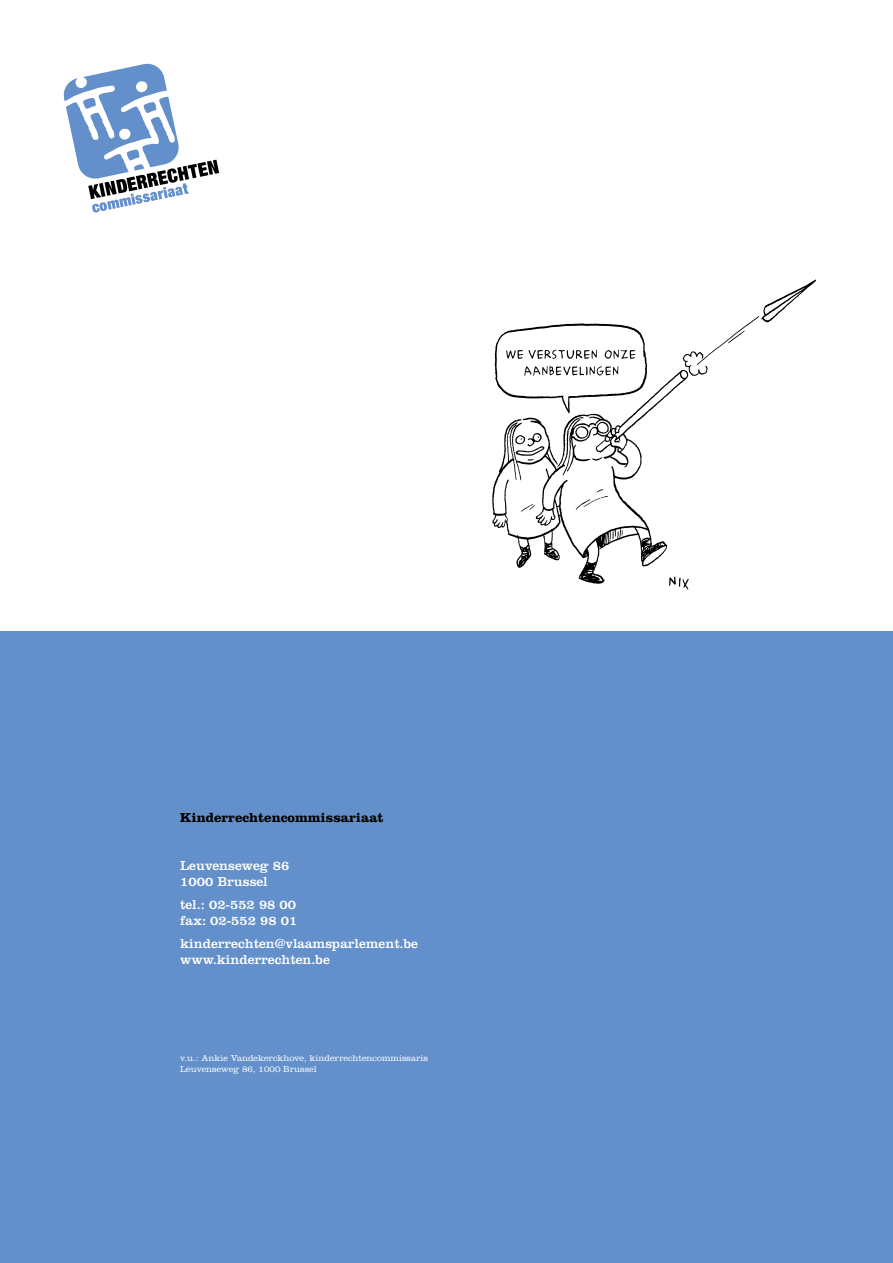
<style>
.page{position:relative;width:893px;height:1263px;background:#fff}
.page>*{position:absolute;margin:0;border:0;box-sizing:border-box;transform-origin:0 0}
.t1{font:13.5px/16.2px "Clarendon";color:#fff}
.t2{font:700 13.5px "Clarendon";color:#000}
.t3{font:300 9px/10.8px "Clarendon";color:#fff}
</style>
<div class="page">
<div style="left:0;top:631px;width:893px;height:632px;background:#6390ca"></div>
<img style="left:492px;top:279px;width:325px;height:352px">
<svg style="left:63px;top:63px;width:156px;height:150px"></svg>
<p class="t2" style="left:180px;top:809px;width:205px">Kinderrechtencommissariaat</p>
<p class="t1" style="left:180px;top:857px;width:111px">Leuvenseweg 86<br>1000 Brussel</p>
<p class="t1" style="left:180px;top:896px;width:118px">tel.: 02-552 98 00 fax: 02-552 98 01</p>
<p class="t1" style="left:180px;top:935px;width:239px">kinderrechten@vlaamsparlement.be www.kinderrechten.be</p>
<p class="t3" style="left:180px;top:1052px;width:249px">v.u.: Ankie Vandekerckhove, kinderrechtencommissaris<br>Leuvenseweg 86, 1000 Brussel</p>
</div>
